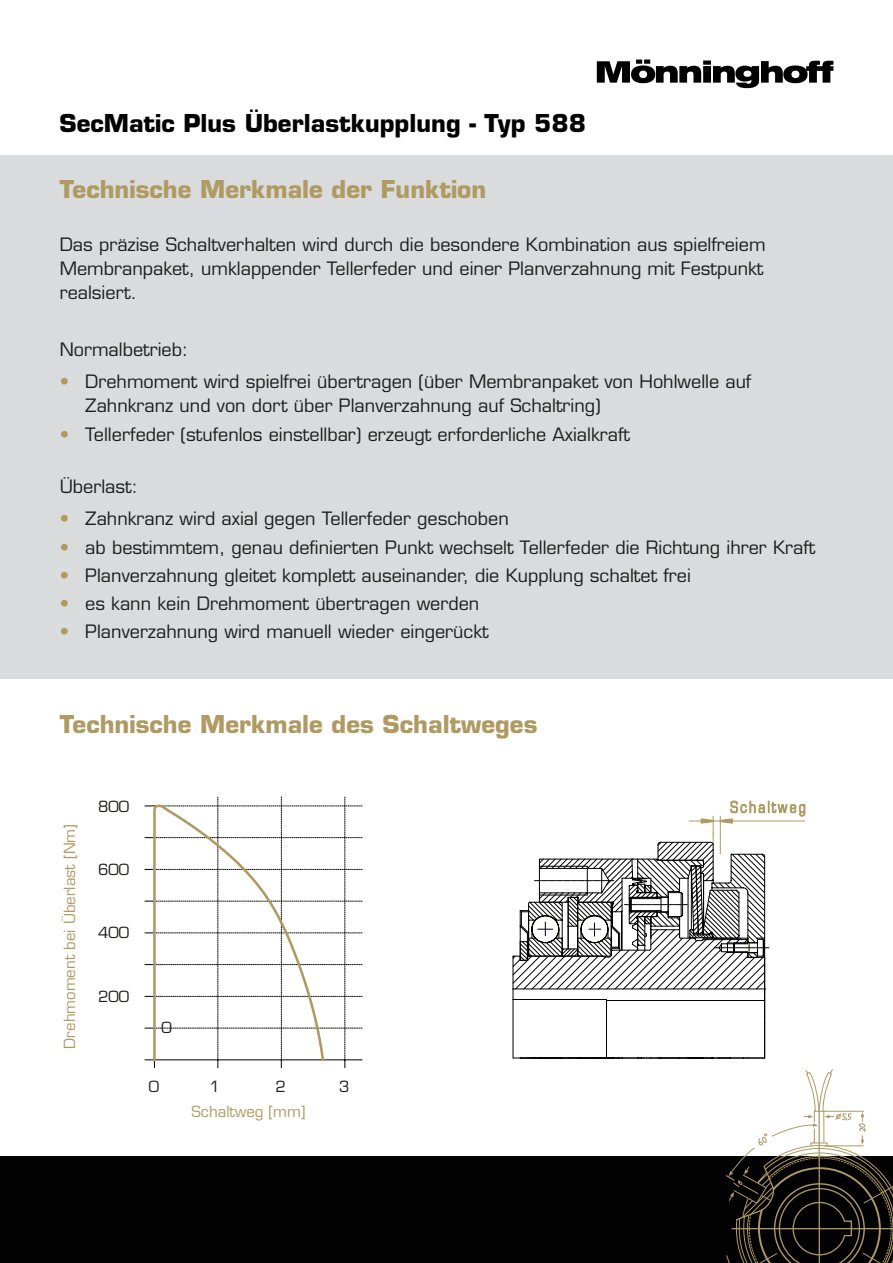
<style>
.page{position:relative;width:893px;height:1263px;background:#fff}
.page>*{position:absolute;margin:0;border:0;box-sizing:border-box;transform-origin:0 0}
.Überschrift_H2{font:700 24px "Eurostile LT Std";color:#af9a62}
.t1{font:700 24px "Eurostile LT Std";color:#020203}
.Fließtext{font:18px/24px "Eurostile LT Std";color:#1d1d1b;text-align:justify}
.Bildunterschrift{font:15px "Eurostile LT Std";color:#af9a62}
.Bildunterschrift-2{font:15px "Eurostile LT Std";color:#1d1d1b}
.s1{color:#af9a62}
</style>
<div class="page">
<div style="left:0;top:156px;width:893px;height:523px;background:#d9dbdc"></div>
<svg style="left:597px;top:60px;width:236px;height:28px"></svg>
<div style="left:0;top:1157px;width:893px;height:106px;background:#020203"></div>
<svg style="left:725px;top:1069px;width:168px;height:194px"></svg>
<svg style="left:513px;top:801px;width:292px;height:258px"></svg>
<svg style="left:145px;top:797px;width:217px;height:270px"></svg>
<svg style="left:152px;top:803px;width:174px;height:260px"></svg>
<p class="t1" style="left:60px;top:108px;width:528px">SecMatic Plus Überlastkupplung - Typ 588</p>
<p class="Überschrift_H2" style="left:60px;top:174px;width:428px">Technische Merkmale der Funktion</p>
<p class="Fließtext" style="left:60px;top:233px;width:707px">Das präzise Schaltverhalten wird durch die besondere Kombination aus spielfreiem Membranpaket, umklappender Tellerfeder und einer Planverzahnung mit Festpunkt realsiert.</p>
<p class="Fließtext" style="left:60px;top:337px;width:130px">Normalbetrieb:</p>
<p class="Fließtext" style="left:85px;top:370px;width:668px;text-indent:-26px"><span class="s1">•</span> Drehmoment wird spielfrei übertragen (über Membranpaket von Hohlwelle auf<br>Zahnkranz und von dort über Planverzahnung auf Schaltring)</p>
<p class="Fließtext" style="left:60px;top:422px;width:572px"><span class="s1">•</span> Tellerfeder (stufenlos einstellbar) erzeugt erforderliche Axialkraft</p>
<p class="Fließtext" style="left:60px;top:474px;width:80px">Überlast:</p>
<p class="Fließtext" style="left:60px;top:507px;width:451px"><span class="s1">•</span> Zahnkranz wird axial gegen Tellerfeder geschoben</p>
<p class="Fließtext" style="left:60px;top:535px;width:757px"><span class="s1">•</span> ab bestimmtem, genau definierten Punkt wechselt Tellerfeder die Richtung ihrer Kraft</p>
<p class="Fließtext" style="left:60px;top:563px;width:633px"><span class="s1">•</span> Planverzahnung gleitet komplett auseinander, die Kupplung schaltet frei</p>
<p class="Fließtext" style="left:60px;top:592px;width:421px"><span class="s1">•</span> es kann kein Drehmoment übertragen werden</p>
<p class="Fließtext" style="left:60px;top:620px;width:430px"><span class="s1">•</span> Planverzahnung wird manuell wieder eingerückt</p>
<p class="Überschrift_H2" style="left:60px;top:709px;width:479px">Technische Merkmale des Schaltweges</p>
<p class="Bildunterschrift" style="left:61px;top:1048px;width:226px;rotate:-90deg">Drehmoment bei Überlast [Nm]</p>
<p class="Bildunterschrift-2" style="left:98px;top:797px;width:33px">800</p>
<p class="Bildunterschrift-2" style="left:98px;top:861px;width:33px">600</p>
<p class="Bildunterschrift-2" style="left:98px;top:924px;width:33px">400</p>
<p class="Bildunterschrift-2" style="left:98px;top:987px;width:33px">200</p>
<p class="Bildunterschrift-2" style="left:162px;top:1018px;width:12px">0</p>
<p class="Bildunterschrift-2" style="left:149px;top:1078px;width:12px">0</p>
<p class="Bildunterschrift-2" style="left:209px;top:1078px;width:12px">1</p>
<p class="Bildunterschrift-2" style="left:275px;top:1078px;width:12px">2</p>
<p class="Bildunterschrift-2" style="left:339px;top:1078px;width:12px">3</p>
<p class="Bildunterschrift" style="left:191px;top:1102px;width:116px">Schaltweg [mm]</p>
</div>
